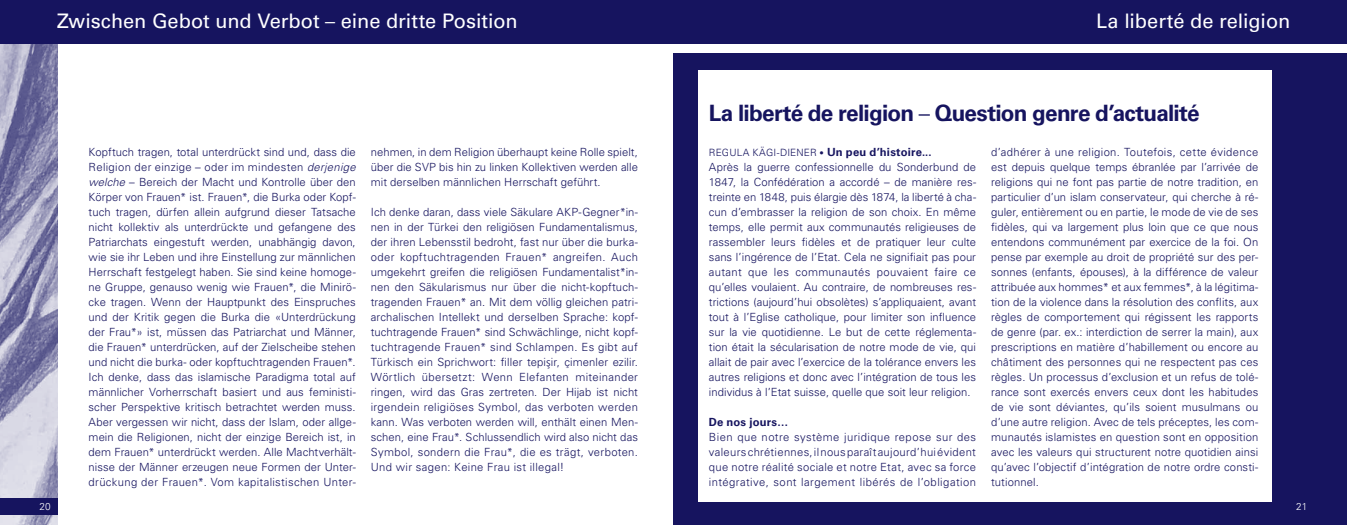
<style>
.page{position:relative;width:1347px;height:525px;background:#fff}
.page>*{position:absolute;margin:0;border:0;box-sizing:border-box;transform-origin:0 0}
.t1{font:700 22.5px "Univers LT Std";letter-spacing:-.035em;color:#16145f}
.t2{font:20px "Univers LT Std";letter-spacing:-.005em;color:#fff}
.t3{font:300 11.25px/15px "Univers LT Std";letter-spacing:.005em;color:#16145f;text-align:justify}
.t4{font:700 11.25px "Univers LT Std";letter-spacing:.015em;color:#16145f}
.t5{font:300 10px "Univers LT Std";color:#16145f}
.t6{font:300 10px "Univers LT Std";color:#fff}
.s1{font-weight:300}
.s2{font-style:italic}
.s3{font-family:"Segoe UI"}
.s4{font-size:8.75px}
.s5{font-weight:700}
</style>
<div class="page">
<img style="left:0;top:43px;width:58px;height:481px">
<div style="left:0;top:0;width:673px;height:43px;background:#16145f"></div>
<div style="left:0;top:498px;width:58px;height:16px;background:#16145f"></div>
<div style="left:673px;top:54px;width:673px;height:470px;background:#16145f"></div>
<div style="left:673px;top:0;width:673px;height:43px;background:#16145f"></div>
<div style="left:698px;top:70px;width:573px;height:432px;background:#fff"></div>
<h2 class="t2" style="left:57px;top:9px;width:462px">Zwischen Gebot und Verbot <span class="s1">–</span> eine dritte Position</h2>
<h2 class="t2" style="left:1096px;top:9px;width:195px">La liberté de religion</h2>
<p class="t6" style="left:40px;top:499px;width:13px">20</p>
<p class="t3" style="left:89px;top:144px;width:269px">Kopftuch tragen, total unterdrückt sind und, dass die Religion der einzige – oder im mindesten <span class="s2">derjenige welche</span> – Bereich der Macht und Kontrolle über den Körper von Frauen* ist. Frauen*, die Burka oder Kopf&shy;tuch tragen, dürfen allein aufgrund dieser Tatsache nicht kollektiv als unterdrückte und gefangene des Patriarchats eingestuft werden, unabhängig davon, wie sie ihr Leben und ihre Einstellung zur männlichen Herrschaft festgelegt haben. Sie sind keine homoge&shy;ne Gruppe, genauso wenig wie Frauen*, die Minirö&shy;cke tragen. Wenn der Hauptpunkt des Einspruches und der Kritik gegen die Burka die «Unterdrückung der Frau*» ist, müssen das Patriarchat und Männer, die Frauen* unterdrücken, auf der Zielscheibe stehen und nicht die burka- oder kopftuchtragenden Frauen*.<br>Ich denke, dass das islamische Paradigma total auf männlicher Vorherrschaft basiert und aus feministi&shy;scher Perspektive kritisch betrachtet werden muss.<br>Aber vergessen wir nicht, dass der Islam, oder allge&shy;mein die Religionen, nicht der einzige Bereich ist, in dem Frauen* unterdrückt werden. Alle Machtverhält&shy;nisse der Männer erzeugen neue Formen der Unter&shy;drückung der Frauen*. Vom kapitalistischen Unter-</p>
<p class="t3" style="left:371px;top:144px;width:269px">nehmen, in dem Religion überhaupt keine Rolle spielt, über die SVP bis hin zu linken Kollektiven werden alle mit derselben männlichen Herrschaft geführt.</p>
<p class="t3" style="left:371px;top:204px;width:269px">Ich denke daran, dass viele Säkulare AKP-Gegner*in&shy;nen in der Türkei den religiösen Fundamentalismus, der ihren Lebensstil bedroht, fast nur über die burka&shy;oder kopftuchtragenden Frauen* angreifen. Auch umgekehrt greifen die religiösen Fundamentalist*in&shy;nen den Säkularismus nur über die nicht-kopftuch&shy;tragenden Frauen* an. Mit dem völlig gleichen patri&shy;archalischen Intellekt und derselben Sprache: kopf&shy;tuchtragende Frauen* sind Schwächlinge, nicht kopf&shy;tuchtragende Frauen* sind Schlampen. Es gibt auf Türkisch ein Sprichwort: filler tepi<span class="s3">ş</span>ir, çimenler ezilir.<br>Wörtlich übersetzt: Wenn Elefanten miteinander ringen, wird das Gras zertreten. Der Hijab ist nicht irgendein religiöses Symbol, das verboten werden kann. Was verboten werden will, enthält einen Men&shy;schen, eine Frau*. Schlussendlich wird also nicht das Symbol, sondern die Frau*, die es trägt, verboten.<br>Und wir sagen: Keine Frau ist illegal!</p>
<h1 class="t1" style="left:709px;top:100px;width:492px">La liberté de religion <span class="s1">–</span> Question genre d’actualité</h1>
<p class="t5" style="left:709px;top:146px;width:15px">Regula</p>
<p class="t5" style="left:752px;top:146px;width:42px">Kägi-Diener</p>
<p class="t3" style="left:991px;top:144px;width:269px">d’adhérer à une religion. Toutefois, cette évidence est depuis quelque temps ébranlée par l’arrivée de religions qui ne font pas partie de notre tradition, en particulier d’un islam conservateur, qui cherche à ré&shy;guler, entièrement ou en partie, le mode de vie de ses fidèles, qui va largement plus loin que ce que nous entendons communément par exercice de la foi. On pense par exemple au droit de propriété sur des per&shy;sonnes (enfants, épouses), à la différence de valeur attribuée aux hommes* et aux femmes*, à la légitima&shy;tion de la violence dans la résolution des conflits, aux règles de comportement qui régissent les rapports de genre (par. ex.: interdiction de serrer la main), aux prescriptions en matière d’habillement ou encore au châtiment des personnes qui ne respectent pas ces règles. Un processus d’exclusion et un refus de tolé&shy;rance sont exercés envers ceux dont les habitudes de vie sont déviantes, qu’ils soient musulmans ou d’une autre religion. Avec de tels préceptes, les com&shy;munautés islamistes en question sont en opposition avec les valeurs qui structurent notre quotidien ainsi qu’avec l’objectif d’intégration de notre ordre consti&shy;tutionnel.</p>
<p class="t3" style="left:709px;top:144px;width:269px;text-align:left;text-indent:111px"><span class="s4">•</span> <span class="s5">Un peu d’histoire...<br></span>Après la guerre confessionnelle du Sonderbund de 1847, la Confédération a accordé – de manière res&shy;treinte en 1848, puis élargie dès 1874, la liberté à cha&shy;cun d’embrasser la religion de son choix. En même temps, elle permit aux communautés religieuses de rassembler leurs fidèles et de pratiquer leur culte sans l’ingérence de l’Etat. Cela ne signifiait pas pour autant que les communautés pouvaient faire ce qu’elles voulaient. Au contraire, de nombreuses res&shy;trictions (aujourd’hui obsolètes) s’appliquaient, avant tout à l’Eglise catholique, pour limiter son influence sur la vie quotidienne. Le but de cette réglementa&shy;tion était la sécularisation de notre mode de vie, qui allait de pair avec l’exercice de la tolérance envers les autres religions et donc avec l’intégration de tous les individus à l’Etat suisse, quelle que soit leur religion.</p>
<p class="t4" style="left:709px;top:415px;width:81px">De nos jours…</p>
<p class="t3" style="left:709px;top:429px;width:269px">Bien que notre système juridique repose sur des valeurs chrétiennes, il nous paraît aujourd’hui évident que notre réalité sociale et notre Etat, avec sa force intégrative, sont largement libérés de l’obligation</p>
<p class="t6" style="left:1296px;top:499px;width:13px">21</p>
</div>
